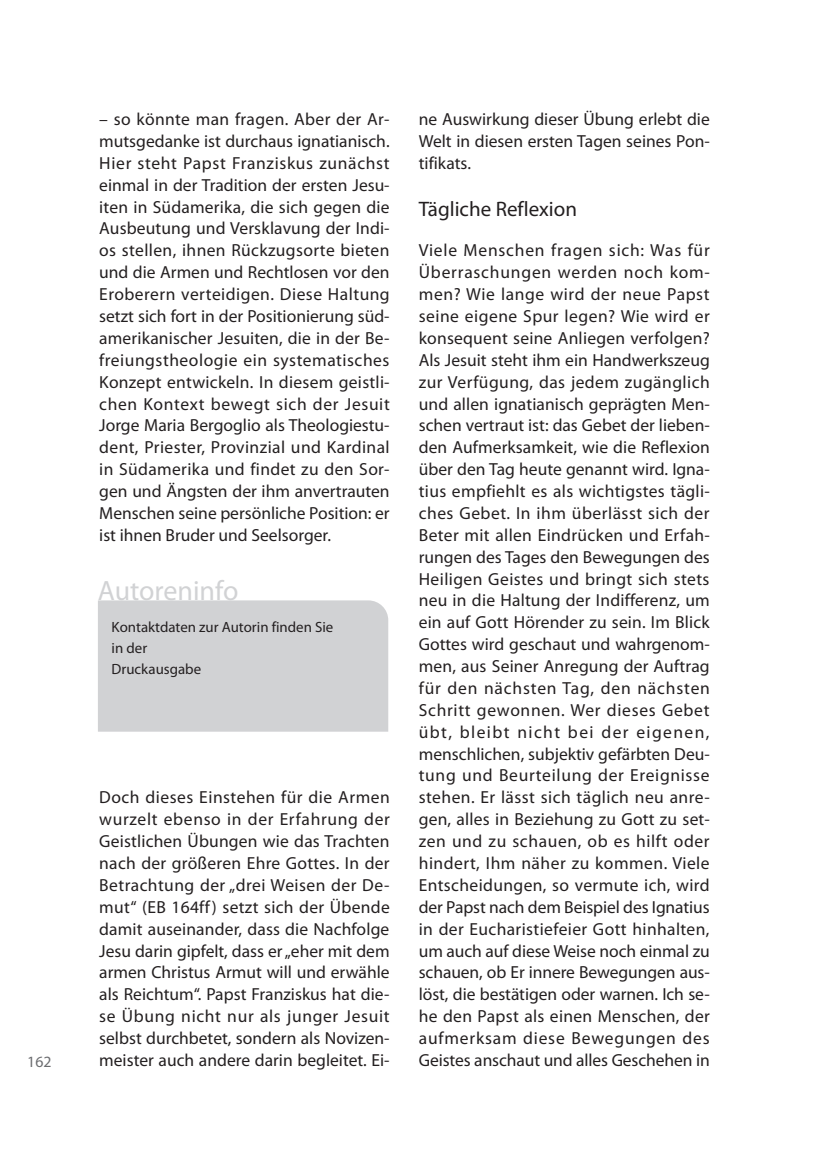
<style>
.page{position:relative;width:819px;height:1166px;background:#fff}
.page>*{position:absolute;margin:0;border:0;box-sizing:border-box;transform-origin:0 0}
.Headline{font:28px "Myriad Pro";color:#d1d2d4}
.Zwischenüberschrift{font:21px "Myriad Pro";color:#231f20}
.Fließtext{font:17.5px/21.9px "Myriad Pro";color:#231f20;text-align:justify}
.t1{font:15.75px "Myriad Pro";color:#6c6d70}
.Autoreninfo_Buchinfo{font:14.88px/21px "Myriad Pro";color:#231f20}
</style>
<div class="page">
<div style="left:98px;top:600px;width:290px;height:132px;background:#d1d2d4"></div>
<p class="t1" style="left:27px;top:1052px;width:26px">162</p>
<p class="Fließtext" style="left:99px;top:108px;width:292px">– so könnte man fragen. Aber der Ar&shy;mutsgedanke ist durchaus ignatianisch.<br>Hier steht Papst Franziskus zunächst einmal in der Tradition der ersten Jesu&shy;iten in Südamerika, die sich gegen die Ausbeutung und Versklavung der Indi&shy;os stellen, ihnen Rückzugsorte bieten und die Armen und Rechtlosen vor den Eroberern verteidigen. Diese Haltung setzt sich fort in der Positionierung süd&shy;amerikanischer Jesuiten, die in der Be&shy;freiungstheologie ein systematisches Konzept entwickeln. In diesem geistli&shy;chen Kontext bewegt sich der Jesuit Jorge Maria Bergoglio als Theologiestu&shy;dent, Priester, Provinzial und Kardinal in Südamerika und findet zu den Sor&shy;gen und Ängsten der ihm anvertrauten Menschen seine persönliche Position: er ist ihnen Bruder und Seelsorger.</p>
<p class="Fließtext" style="left:419px;top:108px;width:292px">ne Auswirkung dieser Übung erlebt die Welt in diesen ersten Tagen seines Pon&shy;tifikats.</p>
<p class="Zwischenüberschrift" style="left:419px;top:196px;width:160px">Tägliche Reflexion</p>
<p class="Fließtext" style="left:419px;top:239px;width:293px">Viele Menschen fragen sich: Was für Überraschungen werden noch kom&shy;men? Wie lange wird der neue Papst seine eigene Spur legen? Wie wird er konsequent seine Anliegen verfolgen?<br>Als Jesuit steht ihm ein Handwerkszeug zur Verfügung, das jedem zugänglich und allen ignatianisch geprägten Men&shy;schen vertraut ist: das Gebet der lieben&shy;den Aufmerksamkeit, wie die Reflexion über den Tag heute genannt wird. Igna&shy;tius empfiehlt es als wichtigstes tägli&shy;ches Gebet. In ihm überlässt sich der Beter mit allen Eindrücken und Erfah&shy;rungen des Tages den Bewegungen des Heiligen Geistes und bringt sich stets neu in die Haltung der Indifferenz, um ein auf Gott Hörender zu sein. Im Blick Gottes wird geschaut und wahrgenom&shy;men, aus Seiner Anregung der Auftrag für den nächsten Tag, den nächsten Schritt gewonnen. Wer dieses Gebet übt, bleibt nicht bei der eigenen, menschlichen, subjektiv gefärbten Deu&shy;tung und Beurteilung der Ereignisse stehen. Er lässt sich täglich neu anre&shy;gen, alles in Beziehung zu Gott zu set&shy;zen und zu schauen, ob es hilft oder hindert, Ihm näher zu kommen. Viele Entscheidungen, so vermute ich, wird der Papst nach dem Beispiel des Ignatius in der Eucharistiefeier Gott hinhalten, um auch auf diese Weise noch einmal zu schauen, ob Er innere Bewegungen aus&shy;löst, die bestätigen oder warnen. Ich se&shy;he den Papst als einen Menschen, der aufmerksam diese Bewegungen des Geistes anschaut und alles Geschehen in</p>
<p class="Headline" style="left:98px;top:574px;width:142px">Autoreninfo</p>
<p class="Autoreninfo_Buchinfo" style="left:112px;top:616px;width:223px">Kontaktdaten zur Autorin finden Sie in der</p>
<p class="Autoreninfo_Buchinfo" style="left:112px;top:658px;width:91px">Druckausgabe</p>
<p class="Fließtext" style="left:99px;top:786px;width:292px">Doch dieses Einstehen für die Armen wurzelt ebenso in der Erfahrung der Geistlichen Übungen wie das Trachten nach der größeren Ehre Gottes. In der Betrachtung der „drei Weisen der De&shy;mut“ (EB 164ff) setzt sich der Übende damit auseinander, dass die Nachfolge Jesu darin gipfelt, dass er „eher mit dem armen Christus Armut will und erwähle als Reichtum“. Papst Franziskus hat die&shy;se Übung nicht nur als junger Jesuit selbst durchbetet, sondern als Novizen&shy;meister auch andere darin begleitet. Ei-</p>
</div>
